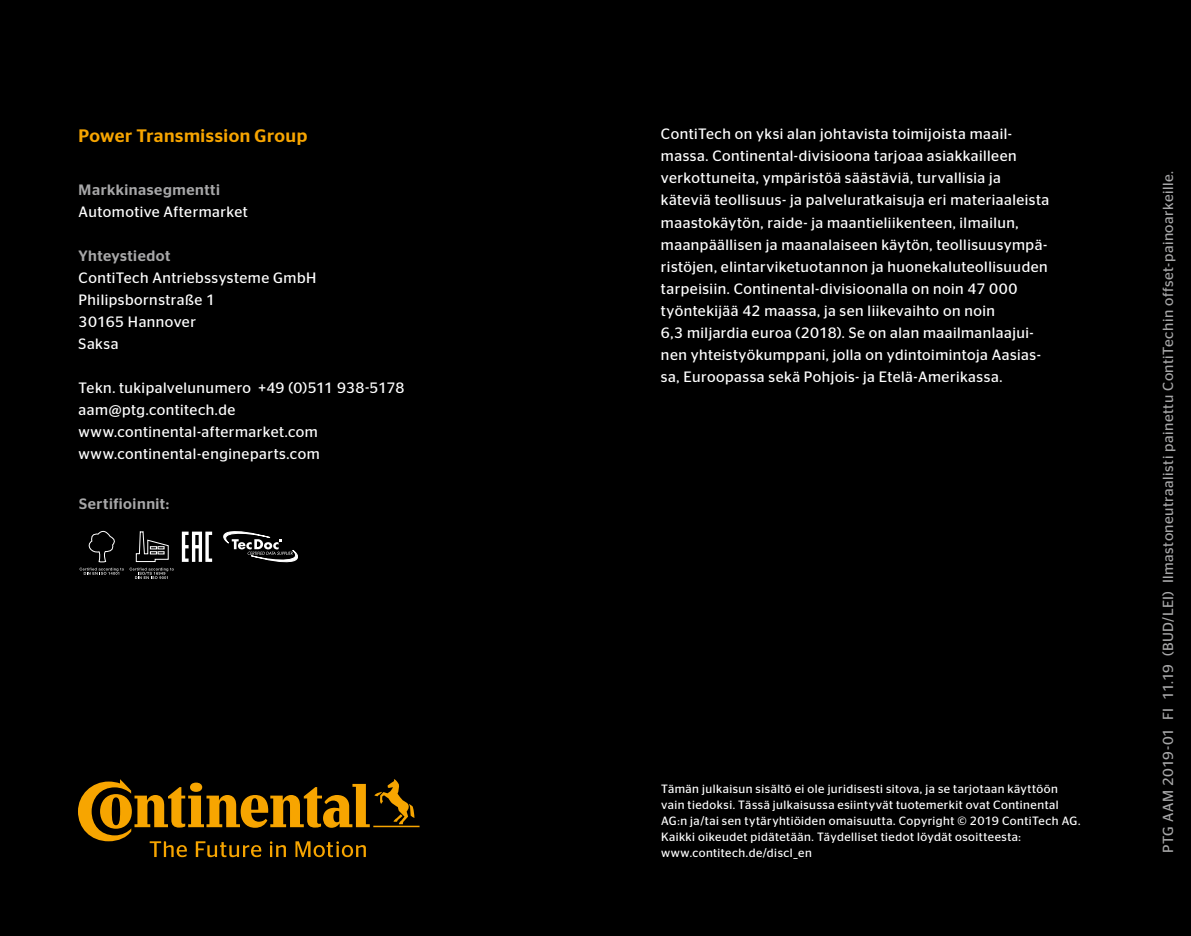
<style>
.page{position:relative;width:1191px;height:936px;background:#fff}
.page>*{position:absolute;margin:0;border:0;box-sizing:border-box;transform-origin:0 0}
.t1{font:500 18px "Continental Stag Sans";letter-spacing:.03em;color:#f7a500}
.t2{font:15px/22px "Continental Stag Sans";letter-spacing:.03em;color:#fff}
.t3{font:500 15px "Continental Stag Sans";letter-spacing:.035em;color:#a7a7a8}
.t4{font:14.6px "Continental Stag Sans";letter-spacing:.03em;color:#a7a7a8}
.t5{font:12px/16px "Continental Stag Sans";letter-spacing:.04em;color:#fff}
</style>
<div class="page">
<div style="left:0;top:0;width:1191px;height:935px;background:#000"></div>
<svg style="left:78px;top:779px;width:341px;height:78px"></svg>
<svg style="left:130px;top:531px;width:44px;height:48px"></svg>
<svg style="left:80px;top:531px;width:44px;height:43px"></svg>
<svg style="left:182px;top:531px;width:116px;height:32px"></svg>
<p class="t1" style="left:78px;top:125px;width:230px">Power Transmission Group</p>
<p class="t3" style="left:79px;top:181px;width:143px">Markkinasegmentti</p>
<p class="t2" style="left:79px;top:201px;width:171px">Automotive Aftermarket</p>
<p class="t3" style="left:79px;top:247px;width:93px">Yhteystiedot</p>
<p class="t2" style="left:79px;top:267px;width:239px">ContiTech Antriebssysteme GmbH<br>Philipsbornstraße 1<br>30165 Hannover<br>Saksa</p>
<p class="t2" style="left:79px;top:377px;width:327px">Tekn. tukipalvelunumero +49 (0)511 938-5178 aam@ptg.contitech.de www.continental-aftermarket.com www.continental-engineparts.com</p>
<p class="t3" style="left:79px;top:495px;width:91px">Sertifioinnit:</p>
<p class="t2" style="left:661px;top:123px;width:390px">ContiTech on yksi alan johtavista toimijoista maail&shy;massa. Continental-divisioona tarjoaa asiakkailleen verkottuneita, ympäristöä säästäviä, turvallisia ja käteviä teollisuus- ja palveluratkaisuja eri materiaaleista maastokäytön, raide- ja maantieliikenteen, ilmailun, maanpäällisen ja maanalaiseen käytön, teollisuusympä&shy;ristöjen, elintarviketuotannon ja huonekaluteollisuuden tarpeisiin. Continental-divisioonalla on noin 47 000 työntekijää 42 maassa, ja sen liikevaihto on noin<br>6,3 miljardia euroa (2018). Se on alan maailmanlaajui&shy;nen yhteistyökumppani, jolla on ydintoimintoja Aasias&shy;sa, Euroopassa sekä Pohjois- ja Etelä-Amerikassa.</p>
<p class="t5" style="left:661px;top:780px;width:421px">Tämän julkaisun sisältö ei ole juridisesti sitova, ja se tarjotaan käyttöön vain tiedoksi. Tässä julkaisussa esiintyvät tuotemerkit ovat Continental AG:n ja/tai sen tytäryhtiöiden omaisuutta. Copyright © 2019 ContiTech AG.<br>Kaikki oikeudet pidätetään. Täydelliset tiedot löydät osoitteesta: www.contitech.de/discl_en</p>
<p class="t4" style="left:1160px;top:853px;width:683px;rotate:-90deg">PTG AAM 2019-01 FI 11.19 (BUD/LEI) Ilmastoneutraalisti painettu ContiTechin offset-painoarkeille.</p>
</div>
